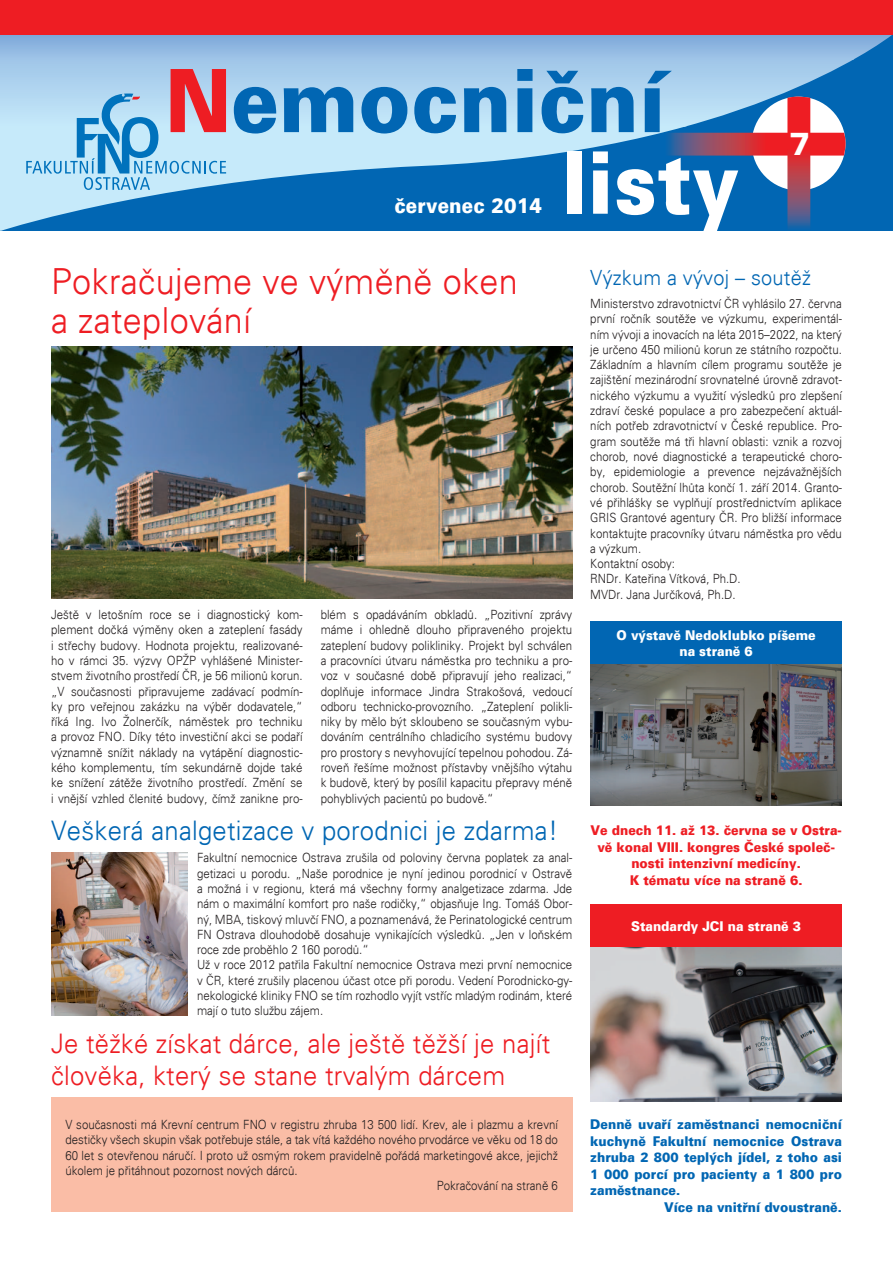
<style>
.page{position:relative;width:893px;height:1263px;background:#fff}
.page>*{position:absolute;margin:0;border:0;box-sizing:border-box;transform-origin:0 0}
.t1{font:36px/39px "USA Light";letter-spacing:.01em;color:#ee1d23;scale:.95 1}
.t2{font:31.5px "USA Black";color:#fff}
.t3{font:27px/32.4px "USA Light";letter-spacing:.01em;color:#ee1d23;scale:.95 1}
.t4{font:27px "USA Light";letter-spacing:.01em;color:#0166b3;scale:.95 1}
.t5{font:21px "USA Light";letter-spacing:.01em;color:#0166b3;scale:.95 1}
.t6{font:21px "USA Black";letter-spacing:.01em;color:#fff;scale:.89 1}
.t7{font:13.5px "USA Black";color:#0166b3;scale:.91 1}
.t8{font:13.5px/16.5px "USA Black";color:#ee1d23;text-align:center;scale:.91 1}
.t9{font:13.5px/16.5px "USA Black";color:#fff;text-align:center;scale:.91 1}
.t10{font:12.75px/15.3px "USA Light";color:#231f20;text-align:justify;scale:.9 1}
</style>
<div class="page">
<div style="left:51px;top:1097px;width:521px;height:115px;background:#fabda6"></div>
<svg style="left:0;top:34px;width:893px;height:197px;background:#67a3d4"></svg>
<div style="left:0;top:0;width:893px;height:34px;background:#ee1d23"></div>
<svg style="left:26px;top:69px;width:200px;height:121px;background:#a7bcd7"></svg>
<svg style="left:234px;top:87px;width:42px;height:47px;background:#3d8dc8"></svg>
<svg style="left:284px;top:87px;width:69px;height:45px;background:#3b8cc7"></svg>
<svg style="left:361px;top:87px;width:46px;height:47px;background:#4391ca"></svg>
<svg style="left:414px;top:87px;width:42px;height:46px;background:#4a95cd"></svg>
<svg style="left:464px;top:87px;width:42px;height:45px;background:#3286c4"></svg>
<svg style="left:517px;top:69px;width:16px;height:63px"></svg>
<svg style="left:542px;top:71px;width:41px;height:62px;background:#5199cf"></svg>
<div style="left:567px;top:151px;width:14px;height:63px;background:#fff"></div>
<svg style="left:591px;top:71px;width:255px;height:160px"></svg>
<img style="left:51px;top:346px;width:521px;height:252px">
<div style="left:590px;top:621px;width:252px;height:44px;background:#0166b3"></div>
<img style="left:590px;top:665px;width:252px;height:140px">
<div style="left:590px;top:904px;width:252px;height:43px;background:#ee1d23"></div>
<img style="left:590px;top:947px;width:252px;height:155px">
<img style="left:51px;top:852px;width:136px;height:163px">
<h3 class="t6" style="left:394px;top:193px;width:167px">červenec 2014</h3>
<h2 class="t2" style="left:789px;top:125px;width:23px">7</h2>
<h1 class="t1" style="left:51px;top:261px;width:493px">Pokračujeme ve výměně oken a zateplování</h1>
<p class="t10" style="left:51px;top:607px;width:281px">Ještě v letošním roce se i diagnostický kom&shy;plement dočká výměny oken a zateplení fasády i střechy budovy. Hodnota projektu, realizované&shy;ho v rámci 35. výzvy OPŽP vyhlášené Minister&shy;stvem životního prostředí ČR, je 56 milionů korun. „V současnosti připravujeme zadávací podmín&shy;ky pro veřejnou zakázku na výběr dodavatele,“ říká Ing. Ivo Žolnerčík, náměstek pro techniku a provoz FNO. Díky této investiční akci se podaří významně snížit náklady na vytápění diagnostic&shy;kého komplementu, tím sekundárně dojde také ke snížení zátěže životního prostředí. Změní se i vnější vzhled členité budovy, čímž zanikne pro-</p>
<p class="t10" style="left:321px;top:607px;width:281px">blém s opadáváním obkladů. „Pozitivní zprávy máme i ohledně dlouho připraveného projektu zateplení budovy polikliniky. Projekt byl schválen a pracovníci útvaru náměstka pro techniku a pro&shy;voz v současné době připravují jeho realizaci,“ doplňuje informace Jindra Strakošová, vedoucí odboru technicko-provozního. „Zateplení polikli&shy;niky by mělo být skloubeno se současným vybu&shy;dováním centrálního chladicího systému budovy pro prostory s nevyhovující tepelnou pohodou. Zá&shy;roveň řešíme možnost přístavby vnějšího výtahu k budově, který by posílil kapacitu přepravy méně pohyblivých pacientů po budově.“</p>
<h3 class="t4" style="left:51px;top:814px;width:535px">Veškerá analgetizace v porodnici je zdarma!</h3>
<p class="t10" style="left:197px;top:850px;width:418px;text-align:left">Fakultní nemocnice Ostrava zrušila od poloviny června poplatek za anal&shy;getizaci u porodu. „Naše porodnice je nyní jedinou porodnicí v Ostravě a možná i v regionu, která má všechny formy analgetizace zdarma. Jde nám o maximální komfort pro naše rodičky,“ objasňuje Ing. Tomáš Obor&shy;ný, MBA, tiskový mluvčí FNO, a poznamenává, že Perinatologické centrum FN Ostrava dlouhodobě dosahuje vynikajících výsledků. „Jen v loňském roce zde proběhlo 2 160 porodů.“<br>Už v roce 2012 patřila Fakultní nemocnice Ostrava mezi první nemocnice v ČR, které zrušily placenou účast otce při porodu. Vedení Porodnicko-gy&shy;nekologické kliniky FNO se tím rozhodlo vyjít vstříc mladým rodinám, které mají o tuto službu zájem.</p>
<h3 class="t3" style="left:51px;top:1027px;width:527px">Je těžké získat dárce, ale ještě těžší je najít člověka, který se stane trvalým dárcem</h3>
<p class="t10" style="left:65px;top:1117px;width:549px">V současnosti má Krevní centrum FNO v registru zhruba 13 500 lidí. Krev, ale i plazmu a krevní</p>
<p class="t10" style="left:65px;top:1132px;width:549px">destičky všech skupin však potřebuje stále, a tak vítá každého nového prvodárce ve věku od 18 do</p>
<p class="t10" style="left:65px;top:1147px;width:549px">60 let s otevřenou náručí. I proto už osmým rokem pravidelně pořádá marketingové akce, jejichž</p>
<p class="t10" style="left:65px;top:1163px;width:260px">úkolem je přitáhnout pozornost nových dárců.</p>
<p class="t10" style="left:437px;top:1178px;width:136px">Pokračování na straně 6</p>
<h3 class="t5" style="left:590px;top:266px;width:234px">Výzkum a vývoj – soutěž</h3>
<p class="t10" style="left:590px;top:296px;width:281px;text-align:left">Ministerstvo zdravotnictví ČR vyhlásilo 27. června první ročník soutěže ve výzkumu, experimentál&shy;ním vývoji a inovacích na léta 2015–2022, na který je určeno 450 milionů korun ze státního rozpočtu.<br>Základním a hlavním cílem programu soutěže je zajištění mezinárodní srovnatelné úrovně zdravot&shy;nického výzkumu a využití výsledků pro zlepšení zdraví české populace a pro zabezpečení aktuál&shy;ních potřeb zdravotnictví v České republice. Pro&shy;gram soutěže má tři hlavní oblasti: vznik a rozvoj chorob, nové diagnostické a terapeutické choro&shy;by, epidemiologie a prevence nejzávažnějších chorob. Soutěžní lhůta končí 1. září 2014. Granto&shy;vé přihlášky se vyplňují prostřednictvím aplikace GRIS Grantové agentury ČR. Pro bližší informace kontaktujte pracovníky útvaru náměstka pro vědu a výzkum.<br>Kontaktní osoby:<br>RNDr. Kateřina Vítková, Ph.D.<br>MVDr. Jana Jurčíková, Ph.D.</p>
<p class="t9" style="left:617px;top:627px;width:220px">O výstavě Nedoklubko píšeme na straně 6</p>
<p class="t8" style="left:591px;top:822px;width:277px">Ve dnech 11. až 13. června se v Ostra&shy;vě konal VIII. kongres České společ&shy;nosti intenzivní medicíny.<br>K tématu více na straně 6.</p>
<p class="t9" style="left:631px;top:918px;width:188px">Standardy JCI na straně 3</p>
<p class="t7" style="left:590px;top:1116px;width:278px">Denně uvaří zaměstnanci nemocniční</p>
<p class="t7" style="left:590px;top:1133px;width:278px">kuchyně Fakultní nemocnice Ostrava</p>
<p class="t7" style="left:590px;top:1149px;width:278px">zhruba 2 800 teplých jídel, z toho asi</p>
<p class="t7" style="left:590px;top:1166px;width:278px">1 000 porcí pro pacienty a 1 800 pro</p>
<p class="t7" style="left:590px;top:1182px;width:100px">zaměstnance.</p>
<p class="t7" style="left:664px;top:1199px;width:197px">Více na vnitřní dvoustraně.</p>
</div>
